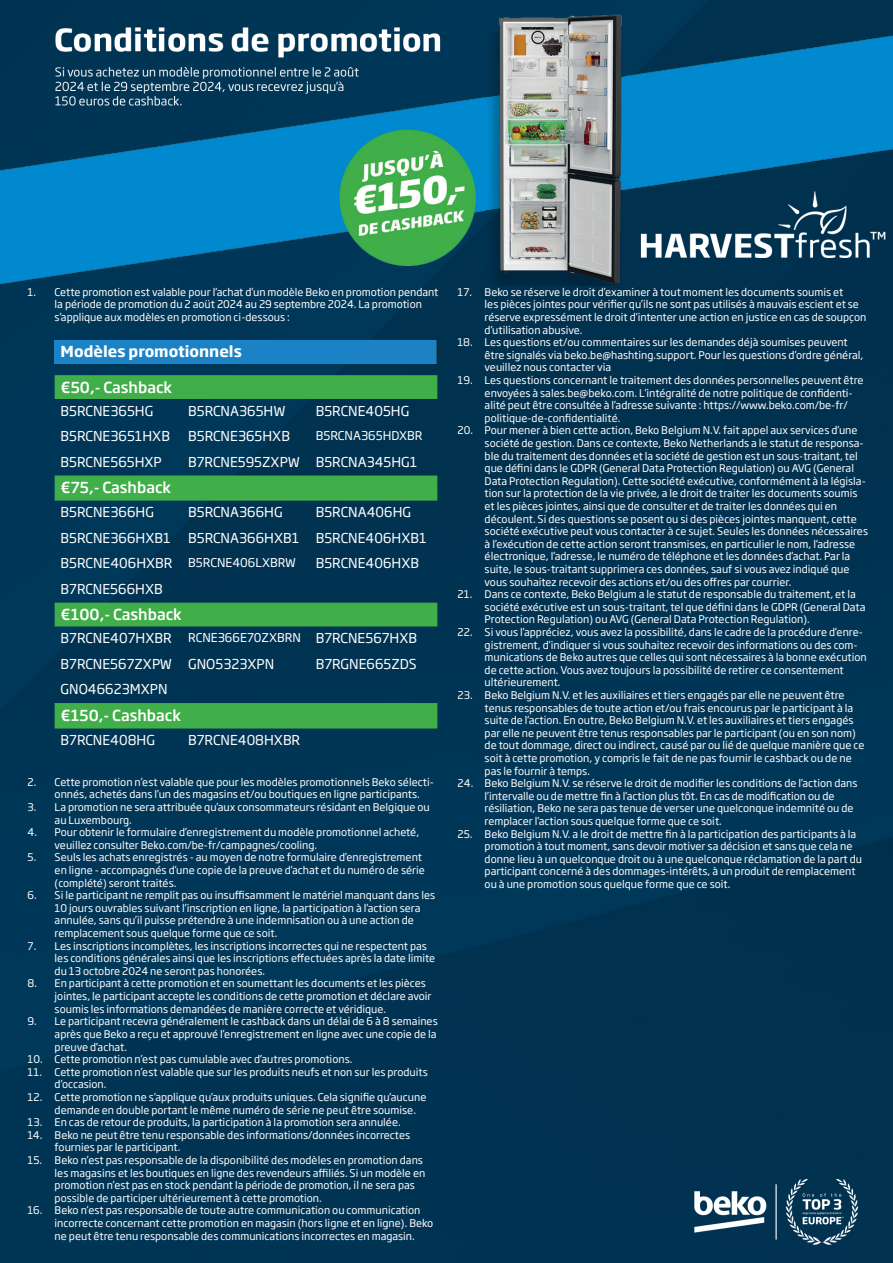
<style>
.page{position:relative;width:893px;height:1263px;background:#003453}
.page>*{position:absolute;margin:0;border:0;box-sizing:border-box;transform-origin:0 0}
.t1{font:500 15px "Soho Gothic Pro";color:#fff}
.t2{font:700 15px "Soho Gothic Pro";color:#fff}
.t3{font:13.5px/25.5px "Soho Gothic Pro";color:#fff}
.t4{font:12px "Soho Gothic Pro";color:#fff}
.t5{font:10.5px/12.6px "Soho Gothic Pro";color:#fff}
.s1{font-size:13.5px}
.s2{font-size:12px}
</style>
<div class="page">
<div style="left:55px;top:340px;width:382px;height:23px;background:#1b82c5"></div>
<svg style="left:55px;top:375px;width:382px;height:353px;background:#115550"></svg>
<svg style="left:437px;top:340px;width:1px;height:23px"></svg>
<img style="left:694px;top:1179px;width:163px;height:65px">
<img style="left:0;top:6px;width:893px;height:279px">
<p class="t5" style="left:55px;top:285px;width:385px;text-indent:-27px">1. Cette promotion est valable pour l’achat d’un modèle Beko en promotion pendant la période de promotion du 2 aoüt 2024 au 29 septembre 2024. La promotion s’applique aux modèles en promotion ci-dessous :</p>
<h1 class="t2" style="left:61px;top:340px;width:183px">Modèles promotionnels</h1>
<h1 class="t1" style="left:61px;top:376px;width:113px">€50,- Cashback</h1>
<p class="t3" style="left:61px;top:397px;width:94px">B5RCNE365HG</p>
<p class="t3" style="left:188px;top:397px;width:99px">B5RCNA365HW</p>
<p class="t3" style="left:316px;top:397px;width:95px">B5RCNE405HG</p>
<p class="t3" style="left:61px;top:423px;width:111px">B5RCNE3651HXB</p>
<p class="t3" style="left:188px;top:423px;width:103px">B5RCNE365HXB</p>
<p class="t4" style="left:316px;top:426px;width:108px">B5RCNA365HDXBR</p>
<p class="t3" style="left:61px;top:448px;width:103px">B5RCNE565HXP</p>
<p class="t3" style="left:188px;top:448px;width:231px">B7RCNE595ZXPW B5RCNA345HG1</p>
<h1 class="t1" style="left:61px;top:476px;width:112px">€75,- Cashback</h1>
<p class="t3" style="left:61px;top:499px;width:95px">B5RCNE366HG</p>
<p class="t3" style="left:188px;top:499px;width:96px">B5RCNA366HG</p>
<p class="t3" style="left:316px;top:499px;width:97px">B5RCNA406HG</p>
<p class="t3" style="left:61px;top:524px;width:111px">B5RCNE366HXB1</p>
<p class="t3" style="left:188px;top:524px;width:240px">B5RCNA366HXB1 B5RCNE406HXB1</p>
<p class="t4" style="left:61px;top:553px;width:237px"><span class="s1">B5RCNE406HXBR</span> B5RCNE406LXBRW</p>
<p class="t3" style="left:316px;top:550px;width:105px">B5RCNE406HXB</p>
<p class="t3" style="left:61px;top:575px;width:104px">B7RCNE566HXB</p>
<h1 class="t1" style="left:61px;top:603px;width:123px">€100,- Cashback</h1>
<p class="t3" style="left:61px;top:625px;width:358px">B7RCNE407HXBR <span class="s2">RCNE366E70ZXBRN</span> B7RCNE567HXB<br>B7RCNE567ZXPW GNO5323XPN</p>
<p class="t3" style="left:316px;top:650px;width:103px">B7RGNE665ZDS</p>
<p class="t3" style="left:61px;top:676px;width:108px">GNO46623MXPN</p>
<h1 class="t1" style="left:61px;top:703px;width:122px">€150,- Cashback</h1>
<p class="t3" style="left:61px;top:727px;width:96px">B7RCNE408HG</p>
<p class="t3" style="left:188px;top:727px;width:114px">B7RCNE408HXBR</p>
<p class="t5" style="left:55px;top:775px;width:381px;text-indent:-27px">2. Cette promotion n’est valable que pour les modèles promotionnels Beko sélecti&shy;onnés, achetés dans l’un des magasins et/ou boutiques en ligne participants.</p>
<p class="t5" style="left:55px;top:800px;width:377px;text-indent:-27px">3. La promotion ne sera attribuée qu’aux consommateurs résidant en Belgique ou au Luxembourg.</p>
<p class="t5" style="left:55px;top:825px;width:366px;text-indent:-27px">4. Pour obtenir le formulaire d’enregistrement du modèle promotionnel acheté, veuillez consulter Beko.com/be-fr/campagnes/cooling.</p>
<p class="t5" style="left:55px;top:851px;width:372px;text-indent:-27px">5. Seuls les achats enregistrés - au moyen de notre formulaire d’enregistrement en ligne - accompagnés d’une copie de la preuve d’achat et du numéro de série (complété) seront traités.</p>
<p class="t5" style="left:55px;top:888px;width:382px;text-indent:-27px">6. Si le participant ne remplit pas ou insuffisamment le matériel manquant dans les 10 jours ouvrables suivant l’inscription en ligne, la participation à l’action sera annulée, sans qu’il puisse prétendre à une indemnisation ou à une action de remplacement sous quelque forme que ce soit.</p>
<p class="t5" style="left:55px;top:939px;width:382px;text-indent:-27px">7. Les inscriptions incomplètes, les inscriptions incorrectes qui ne respectent pas les conditions générales ainsi que les inscriptions effectuées après la date limite du 13 octobre 2024 ne seront pas honorées.</p>
<p class="t5" style="left:55px;top:977px;width:378px;text-indent:-27px">8. En participant à cette promotion et en soumettant les documents et les pièces jointes, le participant accepte les conditions de cette promotion et déclare avoir soumis les informations demandées de manière correcte et véridique.</p>
<p class="t5" style="left:55px;top:1014px;width:385px;text-align:justify;text-indent:-27px">9. Le participant recevra généralement le cashback dans un délai de 6 à 8 semaines après que Beko a reçu et approuvé l’enregistrement en ligne avec une copie de la preuve d’achat.</p>
<p class="t5" style="left:28px;top:1052px;width:326px">10. Cette promotion n’est pas cumulable avec d’autres promotions.</p>
<p class="t5" style="left:55px;top:1065px;width:375px;text-indent:-27px">11. Cette promotion n’est valable que sur les produits neufs et non sur les produits d’occasion.</p>
<p class="t5" style="left:55px;top:1090px;width:373px;text-indent:-27px">12. Cette promotion ne s’applique qu’aux produits uniques. Cela signifie qu’aucune demande en double portant le même numéro de série ne peut être soumise.</p>
<p class="t5" style="left:28px;top:1115px;width:375px">13. En cas de retour de produits, la participation à la promotion sera annulée.</p>
<p class="t5" style="left:55px;top:1128px;width:357px;text-indent:-27px">14. Beko ne peut être tenu responsable des informations/données incorrectes fournies par le participant.</p>
<p class="t5" style="left:55px;top:1153px;width:372px;text-indent:-27px">15. Beko n’est pas responsable de la disponibilité des modèles en promotion dans les magasins et les boutiques en ligne des revendeurs affiliés. Si un modèle en promotion n’est pas en stock pendant la période de promotion, il ne sera pas possible de participer ultérieurement à cette promotion.</p>
<p class="t5" style="left:55px;top:1203px;width:380px;text-indent:-27px">16. Beko n’est pas responsable de toute autre communication ou communication incorrecte concernant cette promotion en magasin (hors ligne et en ligne). Beko ne peut être tenu responsable des communications incorrectes en magasin.</p>
<p class="t5" style="left:485px;top:285px;width:383px;text-indent:-27px">17. Beko se réserve le droit d’examiner à tout moment les documents soumis et<br>les pièces jointes pour vérifier qu’ils ne sont pas utilisés à mauvais escient et se réserve expressément le droit d’intenter une action en justice en cas de soupçon d’utilisation abusive.</p>
<p class="t5" style="left:485px;top:335px;width:380px;text-indent:-27px">18. Les questions et/ou commentaires sur les demandes déjà soumises peuvent être signalés via beko.be@hashting.support. Pour les questions d’ordre général, veuillez nous contacter via</p>
<p class="t5" style="left:485px;top:373px;width:380px;text-indent:-27px">19. Les questions concernant le traitement des données personnelles peuvent être envoyées à sales.be@beko.com. L’intégralité de notre politique de confidenti&shy;alité peut être consultée à l’adresse suivante : https://www.beko.com/be-fr/ politique-de-confidentialité.</p>
<p class="t5" style="left:485px;top:424px;width:385px;text-indent:-27px">20. Pour mener à bien cette action, Beko Belgium N.V. fait appel aux services d’une société de gestion. Dans ce contexte, Beko Netherlands a le statut de responsa&shy;ble du traitement des données et la société de gestion est un sous-traitant, tel que défini dans le GDPR (General Data Protection Regulation) ou AVG (General Data Protection Regulation). Cette société exécutive, conformément à la législa&shy;tion sur la protection de la vie privée, a le droit de traiter les documents soumis et les pièces jointes, ainsi que de consulter et de traiter les données qui en découlent. Si des questions se posent ou si des pièces jointes manquent, cette société exécutive peut vous contacter à ce sujet. Seules les données nécessaires à l’exécution de cette action seront transmises, en particulier le nom, l’adresse électronique, l’adresse, le numéro de téléphone et les données d’achat. Par la suite, le sous-traitant supprimera ces données, sauf si vous avez indiqué que vous souhaitez recevoir des actions et/ou des offres par courrier.</p>
<p class="t5" style="left:485px;top:587px;width:382px;text-indent:-27px">21. Dans ce contexte, Beko Belgium a le statut de responsable du traitement, et la société exécutive est un sous-traitant, tel que défini dans le GDPR (General Data<br>Protection Regulation) ou AVG (General Data Protection Regulation).</p>
<p class="t5" style="left:485px;top:625px;width:384px;text-indent:-27px">22. Si vous l’appréciez, vous avez la possibilité, dans le cadre de la procédure d’enre&shy;gistrement, d’indiquer si vous souhaitez recevoir des informations ou des com&shy;munications de Beko autres que celles qui sont nécessaires à la bonne exécution de cette action. Vous avez toujours la possibilité de retirer ce consentement ultérieurement.</p>
<p class="t5" style="left:485px;top:688px;width:381px;text-indent:-27px">23. Beko Belgium N.V. et les auxiliaires et tiers engagés par elle ne peuvent être tenus responsables de toute action et/ou frais encourus par le participant à la suite de l’action. En outre, Beko Belgium N.V. et les auxiliaires et tiers engagés par elle ne peuvent être tenus responsables par le participant (ou en son nom) de tout dommage, direct ou indirect, causé par ou lié de quelque manière que ce soit à cette promotion, y compris le fait de ne pas fournir le cashback ou de ne pas le fournir à temps.</p>
<p class="t5" style="left:485px;top:776px;width:374px;text-indent:-27px">24. Beko Belgium N.V. se réserve le droit de modifier les conditions de l’action dans l’intervalle ou de mettre fin à l’action plus tôt. En cas de modification ou de résiliation, Beko ne sera pas tenue de verser une quelconque indemnité ou de remplacer l’action sous quelque forme que ce soit.</p>
<p class="t5" style="left:485px;top:827px;width:379px;text-indent:-27px">25. Beko Belgium N.V. a le droit de mettre fin à la participation des participants à la promotion à tout moment, sans devoir motiver sa décision et sans que cela ne donne lieu à un quelconque droit ou à une quelconque réclamation de la part du participant concerné à des dommages-intérêts, à un produit de remplacement ou à une promotion sous quelque forme que ce soit.</p>
</div>
